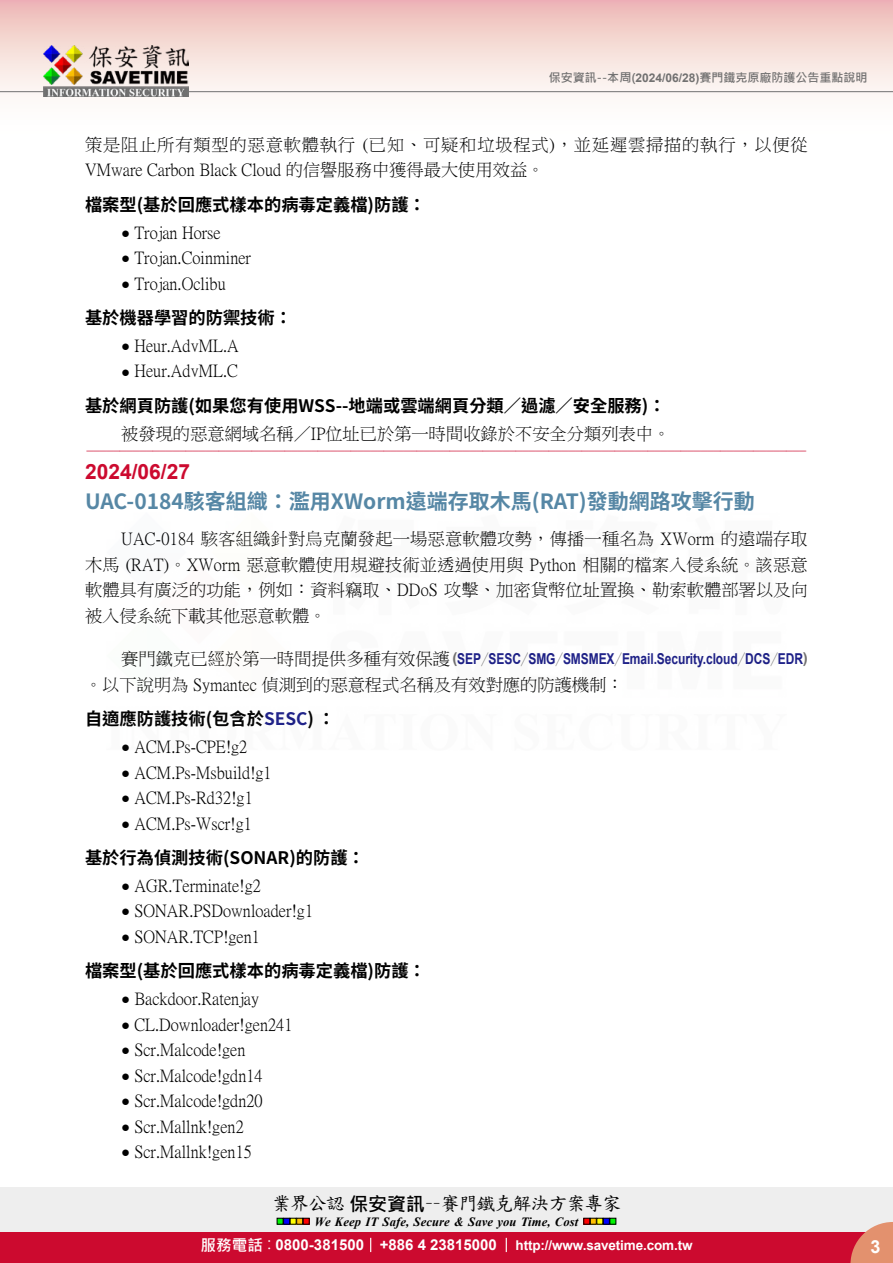
<style>
.page{position:relative;width:893px;height:1263px;background:#fff}
.page>*{position:absolute;margin:0;border:0;box-sizing:border-box;transform-origin:0 0}
.t1{font:700 21px "Source Han Sans TW";color:#5687a5}
.t2{font:700 21px "Arial";color:#cc0a2f}
.t3{font:18.9px "DF Kai Shu SB Estd BF";letter-spacing:-.05em;color:#000}
.t4{font:700 18px "Arial";color:#fff}
.t5{font:17.25px/25.5px "P Ming Li U";color:#000;text-align:justify}
.t6{font:700 17.25px "Source Han Sans TW";color:#000}
.t7{font:17.25px/25.5px "P Ming Li U";letter-spacing:.025em;color:#000}
.t8{font:16.5px "DF Kai Shu SB Estd BF";color:#cc0a2f}
.t9{font:700 15px "Arial";letter-spacing:-.005em;color:#1d2088;scale:.8 1}
.t10{font:700 13.5px "Arial";letter-spacing:-.01em;color:#fff}
.t11{font:italic 700 12.6px "Times New Roman";letter-spacing:.005em;color:#000}
.t12{font:700 12px "Microsoft Jheng Hei";color:#727171}
.s1{font-family:"Arial"}
.s2{font-family:"Arial";font-size:15px}
.s3{font-family:"P Ming Li U";font-weight:400;font-size:17.25px;color:#000}
.s4{color:#727171}
.s5{font-family:"Source Han Sans TW";font-weight:800;color:#727171}
.s6{color:#1d2088}
.s7{font-family:"Microsoft Jheng Hei";font-weight:700}
.s8{font-family:"Microsoft Jheng Hei";font-size:15.6px}
.s9{font-family:"Microsoft Jheng Hei";font-weight:400;font-size:15.6px}
.s10{font-size:15px}
</style>
<div class="page">
<div style="left:0;top:1187px;width:893px;height:49px;background:#eee"></div>
<svg style="left:277px;top:1218px;width:32px;height:6px"></svg>
<svg style="left:584px;top:1218px;width:32px;height:6px"></svg>
<div style="left:0;top:1232px;width:893px;height:31px;background:#cc0a2f"></div>
<svg style="left:850px;top:1222px;width:43px;height:41px"></svg>
<svg style="left:370px;top:1238px;width:1px;height:14px"></svg>
<svg style="left:506px;top:1238px;width:1px;height:14px"></svg>
<div style="left:0;top:0;width:893px;height:141px;background:linear-gradient(to bottom,#efc0bb,#fff)"></div>
<hr style="left:0;top:91px;width:893px;height:1px;background:#727171">
<img style="left:44px;top:46px;width:145px;height:51px">
<p class="t12" style="left:549px;top:70px;width:320px">保安資訊--本周(<span class="s1">2024/06/28)</span>賽門鐵克原廠防護公告重點說明</p>
<p class="t7" style="left:85px;top:132px;width:724px">策是阻止所有類型的惡意軟體執行 (已知、可疑和垃圾程式)，並延遲雲掃描的執行，以便從<br>VMware Carbon Black Cloud 的信譽服務中獲得最大使用效益。</p>
<p class="t6" style="left:85px;top:195px;width:342px">檔案型(基於回應式樣本的病毒定義檔)防護：</p>
<p class="t5" style="left:121px;top:220px;width:101px"><span class="s2">●</span> Trojan Horse</p>
<p class="t5" style="left:121px;top:245px;width:131px"><span class="s2">●</span> Trojan.Coinminer</p>
<p class="t5" style="left:121px;top:271px;width:106px"><span class="s2">●</span> Trojan.Oclibu</p>
<p class="t6" style="left:85px;top:308px;width:209px">基於機器學習的防禦技術：</p>
<p class="t5" style="left:121px;top:333px;width:119px"><span class="s2">●</span> Heur.AdvML.A</p>
<p class="t5" style="left:121px;top:358px;width:118px"><span class="s2">●</span> Heur.AdvML.C</p>
<p class="t6" style="left:85px;top:396px;width:582px">基於網頁防護(如果您有使用WSS--地端或雲端網頁分類／過濾／安全服務)：</p>
<p class="t5" style="left:121px;top:421px;width:551px">被發現的惡意網域名稱／IP位址已於第一時間收錄於不安全分類列表中。</p>
<p class="t8" style="left:86px;top:443px;width:723px">-------------------------------------------------------------------------------------------------------------</p>
<p class="t2" style="left:85px;top:457px;width:107px">2024/06/27</p>
<p class="t1" style="left:85px;top:490px;width:671px">UAC-0184駭客組織：濫用XWorm遠端存取木馬(RAT)發動網路攻擊行動</p>
<p class="t5" style="left:85px;top:526px;width:724px;text-indent:36px">UAC-0184 駭客組織針對烏克蘭發起一場惡意軟體攻勢，傳播一種名為 XWorm 的遠端存取木馬 (RAT)。XWorm 惡意軟體使用規避技術並透過使用與 Python 相關的檔案入侵系統。該惡意軟體具有廣泛的功能，例如：資料竊取、DDoS 攻擊、加密貨幣位址置換、勒索軟體部署以及向被入侵系統下載其他惡意軟體。</p>
<p class="t9" style="left:121px;top:648px;width:860px"><span class="s3">賽門鐵克已經於第一時間提供多種有效保護</span><span class="s4">(</span>SEP<span class="s5">／</span>SESC<span class="s5">／</span>SMG<span class="s5">／</span>SMSMEX<span class="s5">／</span>Email.Security.cloud<span class="s5">／</span>DCS<span class="s5">／</span>EDR<span class="s4">)</span></p>
<p class="t5" style="left:85px;top:672px;width:540px">。以下說明為 Symantec 偵測到的惡意程式名稱及有效對應的防護機制：</p>
<p class="t6" style="left:85px;top:709px;width:252px">自適應防護技術(包含於<span class="s6">SESC</span>) ：</p>
<p class="t5" style="left:121px;top:734px;width:128px"><span class="s2">●</span> ACM.Ps-CPE!g2</p>
<p class="t5" style="left:121px;top:759px;width:152px"><span class="s2">●</span> ACM.Ps-Msbuild!g1</p>
<p class="t5" style="left:121px;top:785px;width:133px"><span class="s2">●</span> ACM.Ps-Rd32!g1</p>
<p class="t5" style="left:121px;top:810px;width:132px"><span class="s2">●</span> ACM.Ps-Wscr!g1</p>
<p class="t6" style="left:85px;top:848px;width:281px">基於行為偵測技術(SONAR)的防護：</p>
<p class="t5" style="left:121px;top:873px;width:141px"><span class="s2">●</span> AGR.Terminate!g2</p>
<p class="t5" style="left:121px;top:898px;width:193px"><span class="s2">●</span> SONAR.PSDownloader!g1</p>
<p class="t5" style="left:121px;top:924px;width:140px"><span class="s2">●</span> SONAR.TCP!gen1</p>
<p class="t6" style="left:85px;top:961px;width:342px">檔案型(基於回應式樣本的病毒定義檔)防護：</p>
<p class="t5" style="left:121px;top:986px;width:139px"><span class="s2">●</span> Backdoor.Ratenjay</p>
<p class="t5" style="left:121px;top:1011px;width:173px"><span class="s2">●</span> CL.Downloader!gen241</p>
<p class="t5" style="left:121px;top:1037px;width:126px"><span class="s2">●</span> Scr.Malcode!gen</p>
<p class="t5" style="left:121px;top:1062px;width:143px"><span class="s2">●</span> Scr.Malcode!gdn14</p>
<p class="t5" style="left:121px;top:1088px;width:143px"><span class="s2">●</span> Scr.Malcode!gdn20</p>
<p class="t5" style="left:121px;top:1113px;width:124px"><span class="s2">●</span> Scr.Mallnk!gen2</p>
<p class="t5" style="left:121px;top:1139px;width:132px"><span class="s2">●</span> Scr.Mallnk!gen15</p>
<p class="t3" style="left:272px;top:1194px;width:351px">業界公認<span class="s7">保安資訊</span>－－賽門鐵克解決方案專家</p>
<p class="t11" style="left:315px;top:1212px;width:265px">We Keep IT Safe, Secure &amp; Save you Time, Cost</p>
<p class="t10" style="left:200px;top:1235px;width:494px"><span class="s8">服務電話</span><span class="s9">：</span><span class="s10">0800-381500 +886 4 23815000</span> http://www.savetime.com.tw</p>
<p class="t4" style="left:870px;top:1234px;width:12px">3</p>
</div>
